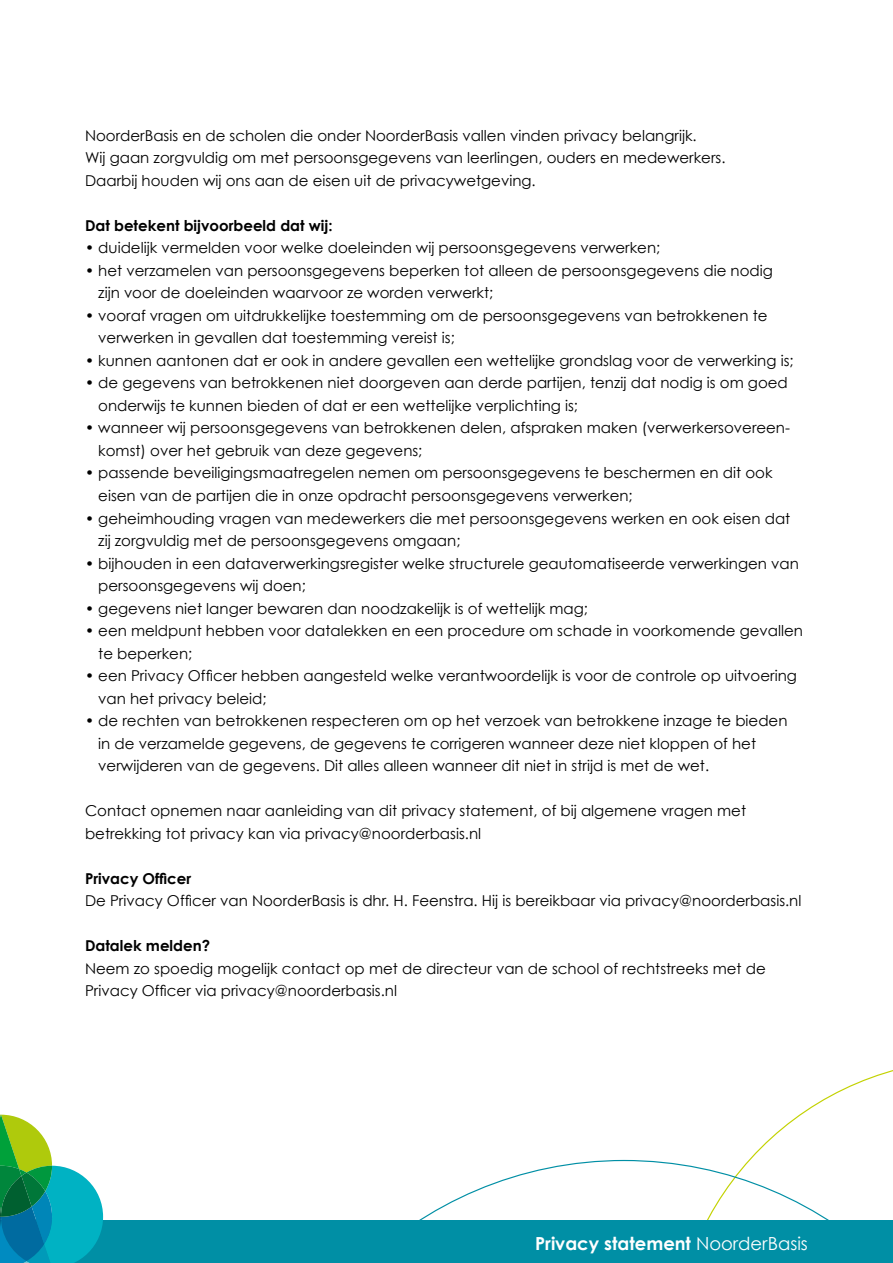
<style>
.page{position:relative;width:893px;height:1263px;background:#fff}
.page>*{position:absolute;margin:0;border:0;box-sizing:border-box;transform-origin:0 0}
.t1{font:700 18px "Century Gothic";color:#fff}
.t2{font:15px/22.5px "Century Gothic";color:#000}
.t3{font:700 15px "Century Gothic";color:#000}
.s1{font-weight:400}
</style>
<div class="page">
<svg style="left:749px;top:1070px;width:144px;height:90px"></svg>
<svg style="left:419px;top:1160px;width:410px;height:60px"></svg>
<div style="left:0;top:1220px;width:893px;height:43px;background:#008fa5"></div>
<svg style="left:0;top:1115px;width:103px;height:148px"></svg>
<p class="t2" style="left:85px;top:124px;width:642px">NoorderBasis en de scholen die onder NoorderBasis vallen vinden privacy belangrijk.<br>Wij gaan zorgvuldig om met persoonsgegevens van leerlingen, ouders en medewerkers.<br>Daarbij houden wij ons aan de eisen uit de privacywetgeving.</p>
<p class="t3" style="left:85px;top:216px;width:249px">Dat betekent bijvoorbeeld dat wij:</p>
<p class="t2" style="left:85px;top:237px;width:577px">• duidelijk vermelden voor welke doeleinden wij persoonsgegevens verwerken;</p>
<p class="t2" style="left:98px;top:259px;width:676px;text-indent:-13px">• het verzamelen van persoonsgegevens beperken tot alleen de persoonsgegevens die nodig zijn voor de doeleinden waarvoor ze worden verwerkt;</p>
<p class="t2" style="left:98px;top:304px;width:671px;text-indent:-13px">• vooraf vragen om uitdrukkelijke toestemming om de persoonsgegevens van betrokkenen te verwerken in gevallen dat toestemming vereist is;</p>
<p class="t2" style="left:85px;top:349px;width:710px">• kunnen aantonen dat er ook in andere gevallen een wettelijke grondslag voor de verwerking is;</p>
<p class="t2" style="left:98px;top:372px;width:691px;text-indent:-13px">• de gegevens van betrokkenen niet doorgeven aan derde partijen, tenzij dat nodig is om goed onderwijs te kunnen bieden of dat er een wettelijke verplichting is;</p>
<p class="t2" style="left:98px;top:417px;width:693px;text-indent:-13px">• wanneer wij persoonsgegevens van betrokkenen delen, afspraken maken (verwerkersovereen&shy;komst) over het gebruik van deze gegevens;</p>
<p class="t2" style="left:98px;top:462px;width:676px;text-indent:-13px">• passende beveiligingsmaatregelen nemen om persoonsgegevens te beschermen en dit ook eisen van de partijen die in onze opdracht persoonsgegevens verwerken;</p>
<p class="t2" style="left:98px;top:507px;width:693px;text-indent:-13px">• geheimhouding vragen van medewerkers die met persoonsgegevens werken en ook eisen dat zij zorgvuldig met de persoonsgegevens omgaan;</p>
<p class="t2" style="left:98px;top:552px;width:702px;text-indent:-13px">• bijhouden in een dataverwerkingsregister welke structurele geautomatiseerde verwerkingen van persoonsgegevens wij doen;</p>
<p class="t2" style="left:85px;top:597px;width:504px">• gegevens niet langer bewaren dan noodzakelijk is of wettelijk mag;</p>
<p class="t2" style="left:98px;top:619px;width:706px;text-indent:-13px">• een meldpunt hebben voor datalekken en een procedure om schade in voorkomende gevallen te beperken;</p>
<p class="t2" style="left:98px;top:664px;width:700px;text-indent:-13px">• een Privacy Officer hebben aangesteld welke verantwoordelijk is voor de controle op uitvoering van het privacy beleid;</p>
<p class="t2" style="left:98px;top:709px;width:691px;text-indent:-13px">• de rechten van betrokkenen respecteren om op het verzoek van betrokkene inzage te bieden in de verzamelde gegevens, de gegevens te corrigeren wanneer deze niet kloppen of het verwijderen van de gegevens. Dit alles alleen wanneer dit niet in strijd is met de wet.</p>
<p class="t2" style="left:85px;top:799px;width:663px">Contact opnemen naar aanleiding van dit privacy statement, of bij algemene vragen met betrekking tot privacy kan via privacy@noorderbasis.nl</p>
<p class="t3" style="left:85px;top:869px;width:108px">Privacy Officer</p>
<p class="t2" style="left:85px;top:889px;width:718px">De Privacy Officer van NoorderBasis is dhr. H. Feenstra. Hij is bereikbaar via privacy@noorderbasis.nl</p>
<p class="t3" style="left:85px;top:936px;width:127px">Datalek melden?</p>
<p class="t2" style="left:85px;top:957px;width:682px">Neem zo spoedig mogelijk contact op met de directeur van de school of rechtstreeks met de<br>Privacy Officer via privacy@noorderbasis.nl</p>
<p class="t1" style="left:535px;top:1232px;width:274px">Privacy statement <span class="s1">NoorderBasis</span></p>
</div>
